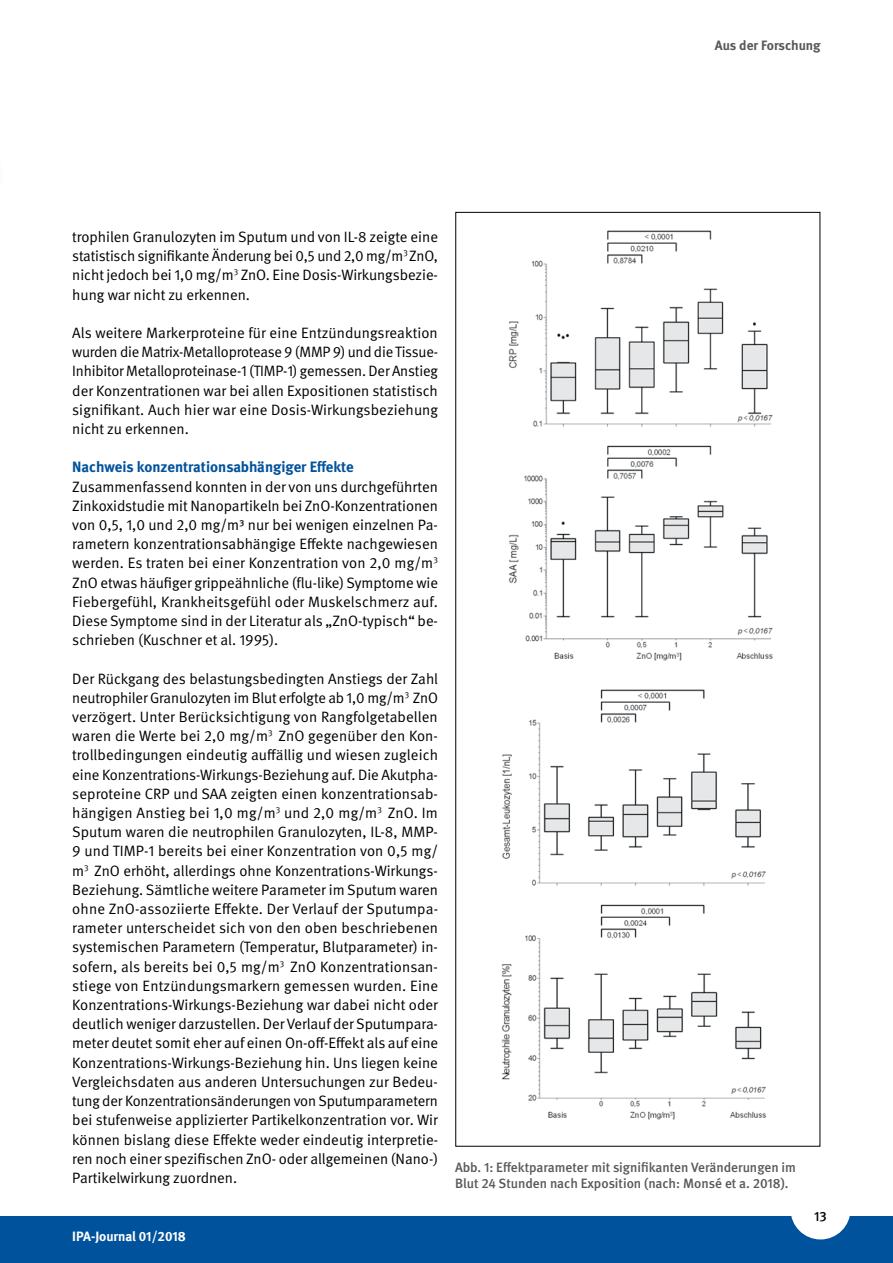
<style>
.page{position:relative;width:893px;height:1263px;background:#fff}
.page>*{position:absolute;margin:0;border:0;box-sizing:border-box;transform-origin:0 0}
.t1{font:15px/19.2px "DGUV Meta";color:#000;text-align:justify}
.t2{font:700 15px "DGUV Meta";color:#00529c}
.t3{font:500 13.5px/16.2px "DGUV Meta";color:#58595b}
.t4{font:700 13.5px "DGUV Meta";letter-spacing:-.005em;color:#fff}
.t5{font:700 13.5px "DGUV Meta";color:#58595b}
.t6{font:500 13.5px "DGUV Meta";color:#000}
</style>
<div class="page">
<div style="left:0;top:1216px;width:893px;height:47px;background:#00529c"></div>
<div style="left:791px;top:1179px;width:59px;height:60px;background:#fff;border-radius:50%"></div>
<img style="left:501px;top:689px;width:265px;height:431px">
<img style="left:508px;top:230px;width:265px;height:431px">
<p class="t5" style="left:715px;top:37px;width:107px">Aus der Forschung</p>
<p class="t1" style="left:72px;top:228px;width:367px">trophilen Granulozyten im Sputum und von IL-8 zeigte eine statistisch signifikante Änderung bei 0,5 und 2,0 mg/m<sup>3</sup> ZnO, nicht jedoch bei 1,0 mg/m<sup>3</sup> ZnO. Eine Dosis-Wirkungsbezie&shy;hung war nicht zu erkennen.</p>
<p class="t1" style="left:72px;top:324px;width:367px">Als weitere Markerproteine für eine Entzündungsreaktion wurden die Matrix-Metalloprotease 9 (MMP 9) und die Tissue-Inhibitor Metalloproteinase-1 (TIMP-1) gemessen. Der Anstieg der Konzentrationen war bei allen Expositionen statistisch signifikant. Auch hier war eine Dosis-Wirkungsbeziehung nicht zu erkennen.</p>
<p class="t2" style="left:72px;top:458px;width:283px">Nachweis konzentrationsabhängiger Effekte</p>
<p class="t1" style="left:72px;top:477px;width:367px">Zusammenfassend konnten in der von uns durchgeführten Zinkoxidstudie mit Nanopartikeln bei ZnO-Konzentrationen von 0,5, 1,0 und 2,0 mg/m³ nur bei wenigen einzelnen Pa&shy;rametern konzentrationsabhängige Effekte nachgewiesen werden. Es traten bei einer Konzentration von 2,0 mg/m<sup>3<br></sup>ZnO etwas häufiger grippeähnliche (flu-like) Symptome wie Fiebergefühl, Krankheitsgefühl oder Muskelschmerz auf.<br>Diese Symptome sind in der Literatur als „ZnO-typisch“ be&shy;schrieben (Kuschner et al. 1995).</p>
<p class="t1" style="left:72px;top:669px;width:367px">Der Rückgang des belastungsbedingten Anstiegs der Zahl neutrophiler Granulozyten im Blut erfolgte ab 1,0 mg/m<sup>3</sup> ZnO verzögert. Unter Berücksichtigung von Rangfolgetabellen waren die Werte bei 2,0 mg/m<sup>3</sup> ZnO gegenüber den Kon&shy;trollbedingungen eindeutig auffällig und wiesen zugleich eine Konzentrations-Wirkungs-Beziehung auf. Die Akutpha&shy;seproteine CRP und SAA zeigten einen konzentrationsab&shy;hängigen Anstieg bei 1,0 mg/m<sup>3</sup> und 2,0 mg/m<sup>3</sup> ZnO. Im Sputum waren die neutrophilen Granulozyten, IL-8, MMP-9 und TIMP-1 bereits bei einer Konzentration von 0,5 mg/ m<sup>3</sup> ZnO erhöht, allerdings ohne Konzentrations-Wirkungs-Beziehung. Sämtliche weitere Parameter im Sputum waren ohne ZnO-assoziierte Effekte. Der Verlauf der Sputumpa&shy;rameter unterscheidet sich von den oben beschriebenen systemischen Parametern (Temperatur, Blutparameter) in&shy;sofern, als bereits bei 0,5 mg/m<sup>3</sup> ZnO Konzentrationsan&shy;stiege von Entzündungsmarkern gemessen wurden. Eine Konzentrations-Wirkungs-Beziehung war dabei nicht oder deutlich weniger darzustellen. Der Verlauf der Sputumpara&shy;meter deutet somit eher auf einen On-off-Effekt als auf eine Konzentrations-Wirkungs-Beziehung hin. Uns liegen keine Vergleichsdaten aus anderen Untersuchungen zur Bedeu&shy;tung der Konzentrationsänderungen von Sputumparametern bei stufenweise applizierter Partikelkonzentration vor. Wir können bislang diese Effekte weder eindeutig interpretie&shy;ren noch einer spezifischen ZnO- oder allgemeinen (Nano-)<br>Partikelwirkung zuordnen.</p>
<p class="t4" style="left:72px;top:1228px;width:115px">IPA-Journal 01/2018</p>
<p class="t3" style="left:455px;top:1159px;width:343px">Abb. 1: Effektparameter mit signifikanten Veränderungen im<br>Blut 24 Stunden nach Exposition (nach: Monsé et a. 2018).</p>
<p class="t6" style="left:814px;top:1209px;width:14px">13</p>
</div>
